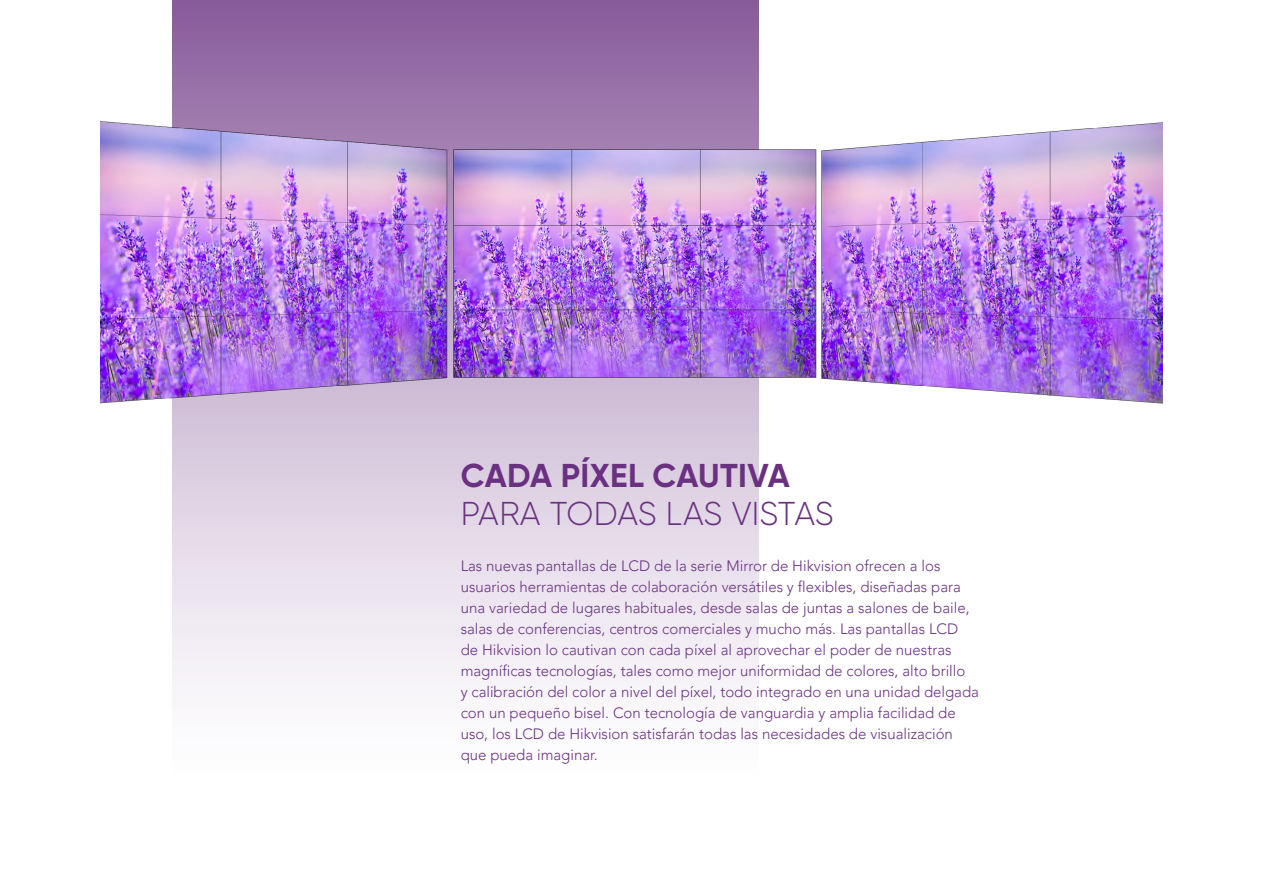
<style>
.page{position:relative;width:1263px;height:893px;background:#fff}
.page>*{position:absolute;margin:0;border:0;box-sizing:border-box;transform-origin:0 0}
.t1{font:300 33px "Gilroy";letter-spacing:-.01em;color:#6a3181}
.t2{font:700 33px "Gilroy";letter-spacing:.01em;color:#6a3181}
.t3{font:300 15px/21px "Avenir LT Pro";color:#6a3181}
</style>
<div class="page">
<svg style="left:172px;top:0;width:587px;height:687px;background:#d1c0d8"></svg>
<img style="left:100px;top:80px;width:1063px;height:379px">
<h1 class="t2" style="left:461px;top:455px;width:330px">CADA PÍXEL CAUTIVA</h1>
<h1 class="t1" style="left:461px;top:493px;width:374px">PARA TODAS LAS VISTAS</h1>
<p class="t3" style="left:461px;top:555px;width:520px">Las nuevas pantallas de LCD de la serie Mirror de Hikvision ofrecen a los usuarios herramientas de colaboración versátiles y flexibles, diseñadas para una variedad de lugares habituales, desde salas de juntas a salones de baile, salas de conferencias, centros comerciales y mucho más. Las pantallas LCD de Hikvision lo cautivan con cada píxel al aprovechar el poder de nuestras magníficas tecnologías, tales como mejor uniformidad de colores, alto brillo<br>y calibración del color a nivel del píxel, todo integrado en una unidad delgada con un pequeño bisel. Con tecnología de vanguardia y amplia facilidad de uso, los LCD de Hikvision satisfarán todas las necesidades de visualización que pueda imaginar.</p>
</div>
